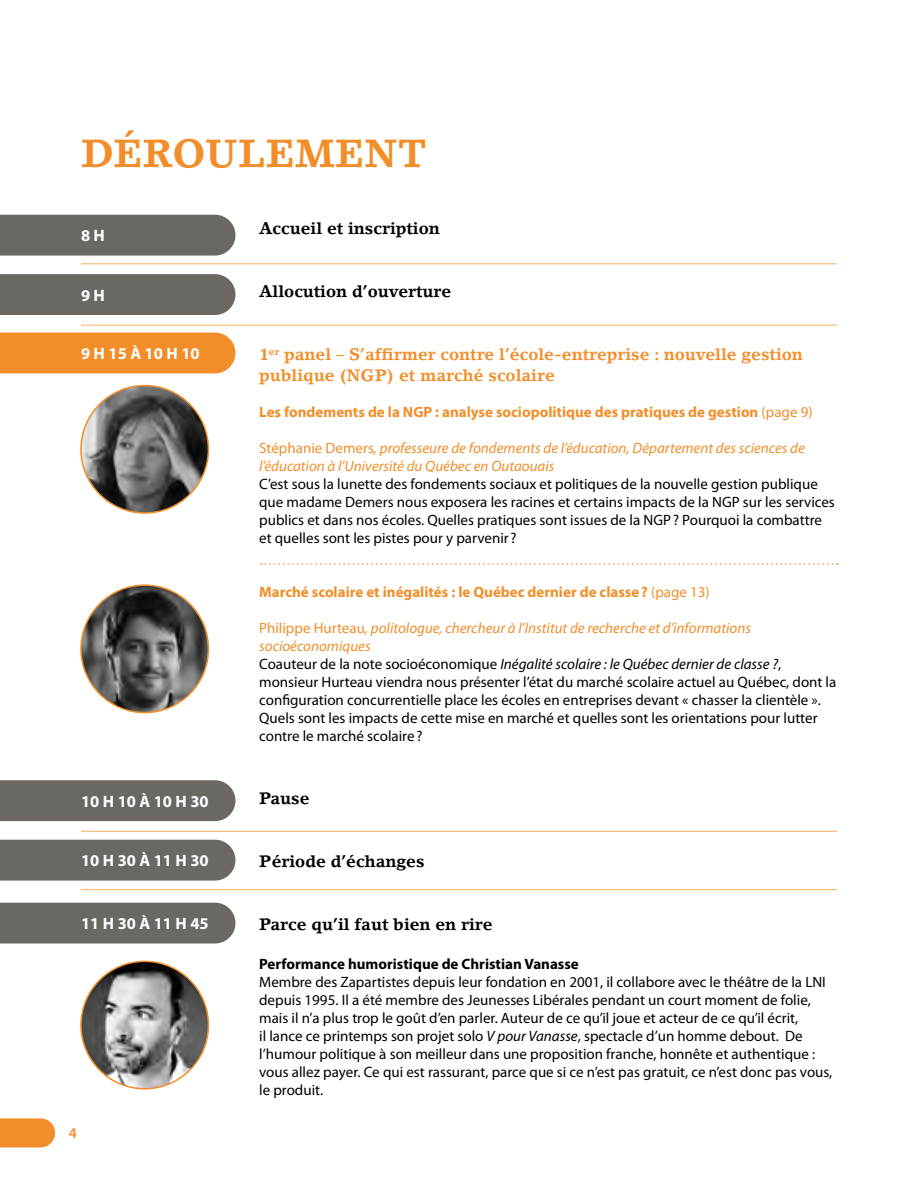
<style>
.page{position:relative;width:918px;height:1188px;background:#fff}
.page>*{position:absolute;margin:0;border:0;box-sizing:border-box;transform-origin:0 0}
.t1{font:700 39px "Lino Letter";color:#f28e2a}
.t2{font:700 16.5px/21px "Lino Letter";color:#f28e2a}
.t3{font:700 16.5px "Lino Letter";color:#000}
.t4{font:700 16.5px "Myriad Pro";color:#fff}
.t5{font:15px/18px "Myriad Pro";color:#000}
.t6{font:700 15px "Myriad Pro";color:#f28e2a}
.t7{font:italic 15px/18px "Myriad Pro";color:#f28e2a}
.t8{font:700 15px "Myriad Pro";color:#000}
.t9{font:600 15px "Myriad Pro";color:#f28e2a}
.s1{font-weight:400}
.s2{font-style:normal}
.s3{color:#f28e2a}
.s4{font-style:italic;color:#f28e2a}
.s5{font-style:italic}
</style>
<div class="page">
<svg style="left:0;top:1118px;width:55px;height:30px;background:#f3973b"></svg>
<div style="left:0;top:215px;width:235px;height:41px;background:#6b6863"></div>
<div style="left:0;top:780px;width:235px;height:41px;background:#6b6863"></div>
<div style="left:0;top:274px;width:235px;height:41px;background:#6b6863"></div>
<div style="left:0;top:840px;width:235px;height:41px;background:#6b6863"></div>
<div style="left:0;top:333px;width:235px;height:40px;background:#f28e2a"></div>
<div style="left:0;top:903px;width:235px;height:41px;background:#6b6863"></div>
<hr style="left:81px;top:264px;width:756px;height:1px;background:#f7ae60">
<hr style="left:81px;top:831px;width:756px;height:1px;background:#f7ae60">
<hr style="left:81px;top:325px;width:756px;height:1px;background:#f7ae60">
<hr style="left:81px;top:889px;width:756px;height:1px;background:#f7ae60">
<svg style="left:261px;top:563px;width:577px;height:2px"></svg>
<img style="left:81px;top:386px;width:127px;height:127px;border-radius:64px">
<img style="left:81px;top:585px;width:127px;height:128px;border-radius:64px">
<img style="left:81px;top:961px;width:127px;height:128px;border-radius:64px">
<h1 class="t1" style="left:81px;top:130px;width:347px">DÉROULEMENT</h1>
<p class="t4" style="left:81px;top:226px;width:26px">8 H</p>
<p class="t3" style="left:259px;top:218px;width:182px">Accueil et inscription</p>
<p class="t4" style="left:81px;top:286px;width:26px">9 H</p>
<p class="t3" style="left:259px;top:281px;width:194px">Allocution d’ouverture</p>
<p class="t4" style="left:81px;top:344px;width:120px">9 H 15 À 10 H 10</p>
<p class="t2" style="left:259px;top:344px;width:545px">1<sup>er</sup> panel <span class="s1">–</span> S’affirmer contre l’école-entreprise : nouvelle gestion publique (NGP) et marché scolaire</p>
<p class="t6" style="left:259px;top:404px;width:555px">Les fondements de la NGP : analyse sociopolitique des pratiques de gestion <span class="s1">(page 9)</span></p>
<p class="t7" style="left:259px;top:439px;width:547px"><span class="s2">Stéphanie Demers</span>, professeure de fondements de l’éducation, Département des sciences de l’éducation à l’Université du Québec en Outaouais</p>
<p class="t5" style="left:259px;top:475px;width:577px">C’est sous la lunette des fondements sociaux et politiques de la nouvelle gestion publique que madame Demers nous exposera les racines et certains impacts de la NGP sur les services publics et dans nos écoles. Quelles pratiques sont issues de la NGP? Pourquoi la combattre et quelles sont les pistes pour y parvenir ?</p>
<p class="t6" style="left:259px;top:584px;width:452px">Marché scolaire et inégalités : le Québec dernier de classe? <span class="s1">(page 13)</span></p>
<p class="t5" style="left:259px;top:619px;width:579px"><span class="s3">Philippe Hurteau</span><span class="s4">, politologue, chercheur à l’Institut de recherche et d’informations socioéconomiques<br></span>Coauteur de la note socioéconomique <span class="s5">Inégalité scolaire : le Québec dernier de classe ?</span>, monsieur Hurteau viendra nous présenter l’état du marché scolaire actuel au Québec, dont la configuration concurrentielle place les écoles en entreprises devant « chasser la clientèle ».<br>Quels sont les impacts de cette mise en marché et quelles sont les orientations pour lutter contre le marché scolaire?</p>
<p class="t4" style="left:81px;top:792px;width:129px">10 H 10 À 10 H 30</p>
<p class="t3" style="left:259px;top:788px;width:52px">Pause</p>
<p class="t4" style="left:81px;top:852px;width:129px">10 H 30 À 11 H 30</p>
<p class="t3" style="left:259px;top:851px;width:167px">Période d’échanges</p>
<p class="t4" style="left:81px;top:914px;width:129px">11 H 30 À 11 H 45</p>
<p class="t3" style="left:259px;top:914px;width:235px">Parce qu’il faut bien en rire</p>
<p class="t8" style="left:259px;top:956px;width:321px">Performance humoristique de Christian Vanasse</p>
<p class="t5" style="left:259px;top:973px;width:575px">Membre des Zapartistes depuis leur fondation en 2001, il collabore avec le théâtre de la LNI depuis 1995. Il a été membre des Jeunesses Libérales pendant un court moment de folie, mais il n’a plus trop le goût d’en parler. Auteur de ce qu’il joue et acteur de ce qu’il écrit,<br>il lance ce printemps son projet solo <span class="s5">V pour Vanasse</span>, spectacle d’un homme debout. De l’humour politique à son meilleur dans une proposition franche, honnête et authentique : vous allez payer. Ce qui est rassurant, parce que si ce n’est pas gratuit, ce n’est donc pas vous, le produit.</p>
<p class="t9" style="left:69px;top:1125px;width:10px">4</p>
</div>
